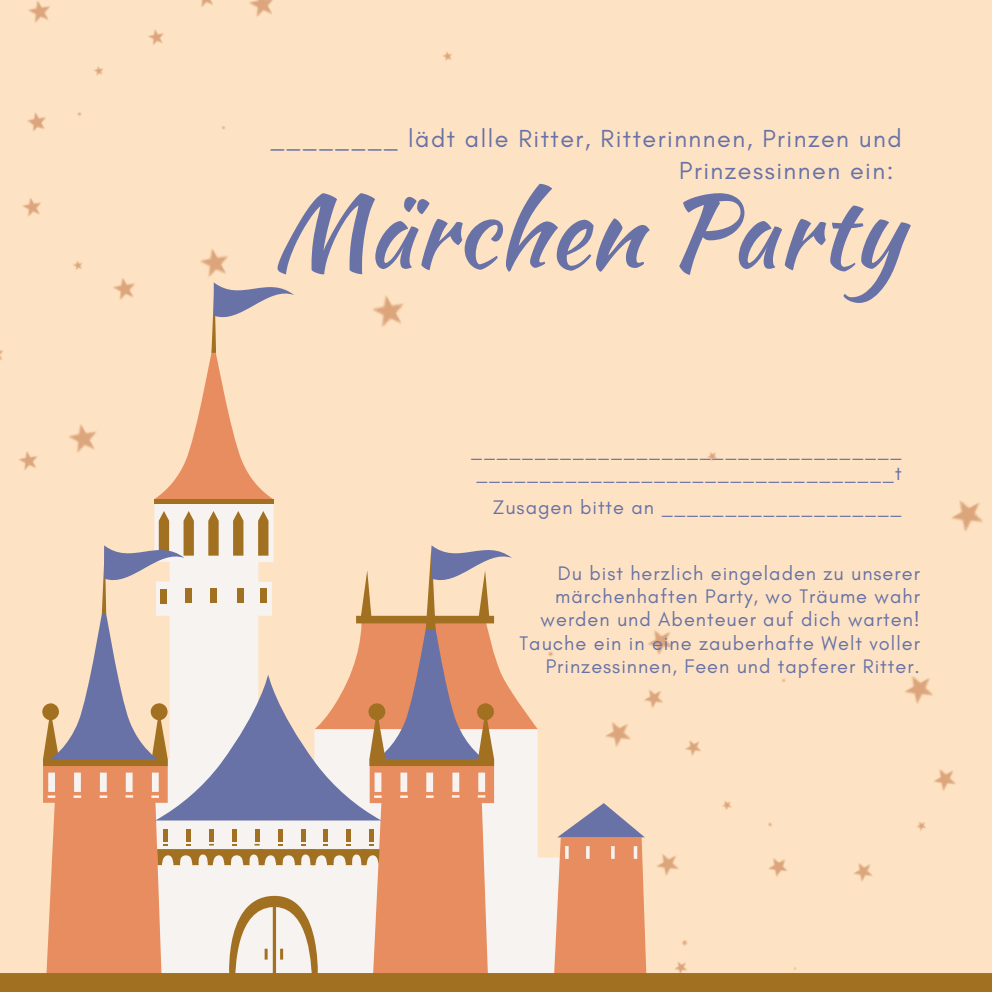
<style>
.page{position:relative;width:992px;height:992px;background:#fde3c3}
.page>*{position:absolute;margin:0;border:0;box-sizing:border-box;transform-origin:0 0}
.t1{font:100px "Kaushan Script";color:#6872a7}
.t2{font:25.25px/32px "Glacial Indifference";letter-spacing:.06em;color:#6872a7}
.t3{font:20px/23.2px "Glacial Indifference";letter-spacing:.05em;color:#6872a7}
</style>
<div class="page">
<img style="left:0;top:0;width:452px;height:470px">
<img style="left:646px;top:452px;width:337px;height:521px">
<svg style="left:42px;top:708px;width:126px;height:265px"></svg>
<svg style="left:553px;top:837px;width:94px;height:136px;background:#e99468"></svg>
<svg style="left:538px;top:837px;width:99px;height:22px;fill:#e88d5f"></svg>
<svg style="left:494px;top:616px;width:151px;height:221px"></svg>
<svg style="left:43px;top:282px;width:451px;height:677px"></svg>
<svg style="left:220px;top:619px;width:318px;height:354px;background:#d9b7a6"></svg>
<svg style="left:214px;top:274px;width:80px;height:51px"></svg>
<svg style="left:432px;top:537px;width:80px;height:51px"></svg>
<svg style="left:104px;top:511px;width:90px;height:77px"></svg>
<div style="left:0;top:973px;width:992px;height:19px;background:#a27021"></div>
<h2 class="t2" style="left:679px;top:122px;width:224px;text-indent:-409px">________ lädt alle Ritter, Ritterinnnen, Prinzen und<br>Prinzessinnen ein:</h2>
<p class="t1" style="left:273px;top:158px;width:630px">Märchen Party</p>
<h1 class="t3" style="left:471px;top:438px;width:432px">__________________________________ _________________________________t</h1>
<p class="t3" style="left:493px;top:495px;width:410px">Zusagen bitte an ___________________</p>
<p class="t3" style="left:519px;top:561px;width:402px;text-align:right">Du bist herzlich eingeladen zu unserer märchenhaften Party, wo Träume wahr werden und Abenteuer auf dich warten!<br>Tauche ein in eine zauberhafte Welt voller Prinzessinnen, Feen und tapferer Ritter.</p>
</div>
